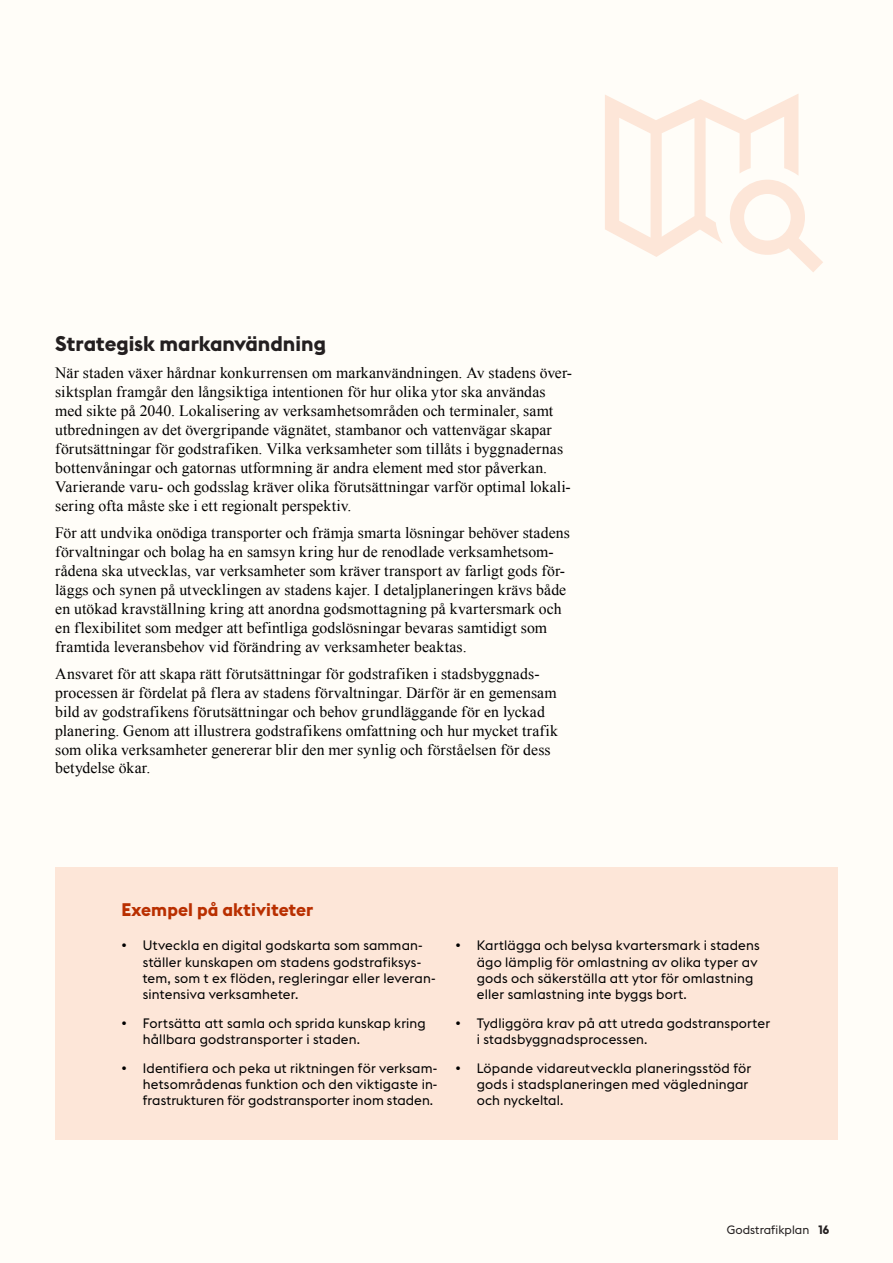
<style>
.page{position:relative;width:893px;height:1263px;background:#fffdf8}
.page>*{position:absolute;margin:0;border:0;box-sizing:border-box;transform-origin:0 0}
.t1{font:700 21px "Stockholm Type";color:#231f20}
.List_rubrik{font:700 18px "Stockholm Type";letter-spacing:.005em;color:#b92f00}
.P-_kopia{font:15.75px/18.9px "Times New Roman";letter-spacing:.005em;color:#000}
.Punktlista{font:13.5px/16.2px "Stockholm Type";letter-spacing:.01em;color:#000}
.t2{font:12px "Stockholm Type";color:#231f20}
.s1{font-weight:700}
</style>
<div class="page">
<div style="left:55px;top:867px;width:783px;height:273px;background:#fde6d8"></div>
<svg style="left:605px;top:94px;width:218px;height:178px"></svg>
<h2 class="t1" style="left:55px;top:329px;width:272px">Strategisk markanvändning</h2>
<p class="P-_kopia" style="left:55px;top:363px;width:518px">När staden växer hårdnar konkurrensen om markanvändningen. Av stadens över&shy;siktsplan framgår den långsiktiga intentionen för hur olika ytor ska användas med sikte på 2040. Lokalisering av verksamhetsområden och terminaler, samt utbredningen av det övergripande vägnätet, stambanor och vattenvägar skapar förutsättningar för godstrafiken. Vilka verksamheter som tillåts i byggnadernas bottenvåningar och gatornas utformning är andra element med stor påverkan.<br>Varierande varu- och godsslag kräver olika förutsättningar varför optimal lokali&shy;sering ofta måste ske i ett regionalt perspektiv.</p>
<p class="P-_kopia" style="left:55px;top:523px;width:516px">För att undvika onödiga transporter och främja smarta lösningar behöver stadens förvaltningar och bolag ha en samsyn kring hur de renodlade verksamhetsom&shy;rådena ska utvecklas, var verksamheter som kräver transport av farligt gods för&shy;läggs och synen på utvecklingen av stadens kajer. I detaljplaneringen krävs både en utökad kravställning kring att anordna godsmottagning på kvartersmark och en flexibilitet som medger att befintliga godslösningar bevaras samtidigt som framtida leveransbehov vid förändring av verksamheter beaktas.</p>
<p class="P-_kopia" style="left:55px;top:664px;width:504px">Ansvaret för att skapa rätt förutsättningar för godstrafiken i stadsbyggnads&shy;processen är fördelat på flera av stadens förvaltningar. Därför är en gemensam bild av godstrafikens förutsättningar och behov grundläggande för en lyckad planering. Genom att illustrera godstrafikens omfattning och hur mycket trafik som olika verksamheter genererar blir den mer synlig och förståelsen för dess betydelse ökar.</p>
<p class="List_rubrik" style="left:122px;top:897px;width:193px">Exempel på aktiviteter</p>
<p class="Punktlista" style="left:143px;top:937px;width:294px;text-indent:-21px"><span class="s1">•</span> Utveckla en digital godskarta som samman&shy;ställer kunskapen om stadens godstrafiksys&shy;tem, som t ex flöden, regleringar eller leveran&shy;sintensiva verksamheter.</p>
<p class="Punktlista" style="left:143px;top:1014px;width:285px;text-indent:-21px"><span class="s1">•</span> Fortsätta att samla och sprida kunskap kring hållbara godstransporter i staden.</p>
<p class="Punktlista" style="left:143px;top:1059px;width:296px;text-align:justify;text-indent:-21px"><span class="s1">•</span> Identifiera och peka ut riktningen för verksam&shy;hetsområdenas funktion och den viktigaste in&shy;frastrukturen för godstransporter inom staden.</p>
<p class="Punktlista" style="left:477px;top:937px;width:285px;text-indent:-21px"><span class="s1">•</span> Kartlägga och belysa kvartersmark i stadens ägo lämplig för omlastning av olika typer av gods och säkerställa att ytor för omlastning eller samlastning inte byggs bort.</p>
<p class="Punktlista" style="left:477px;top:1014px;width:295px;text-indent:-21px"><span class="s1">•</span> Tydliggöra krav på att utreda godstransporter i stadsbyggnadsprocessen.</p>
<p class="Punktlista" style="left:477px;top:1059px;width:276px;text-indent:-21px"><span class="s1">•</span> Löpande vidareutveckla planeringsstöd för gods i stadsplaneringen med vägledningar och nyckeltal.</p>
<p class="t2" style="left:727px;top:1221px;width:104px">Godstrafikplan <span class="s1">16</span></p>
</div>
